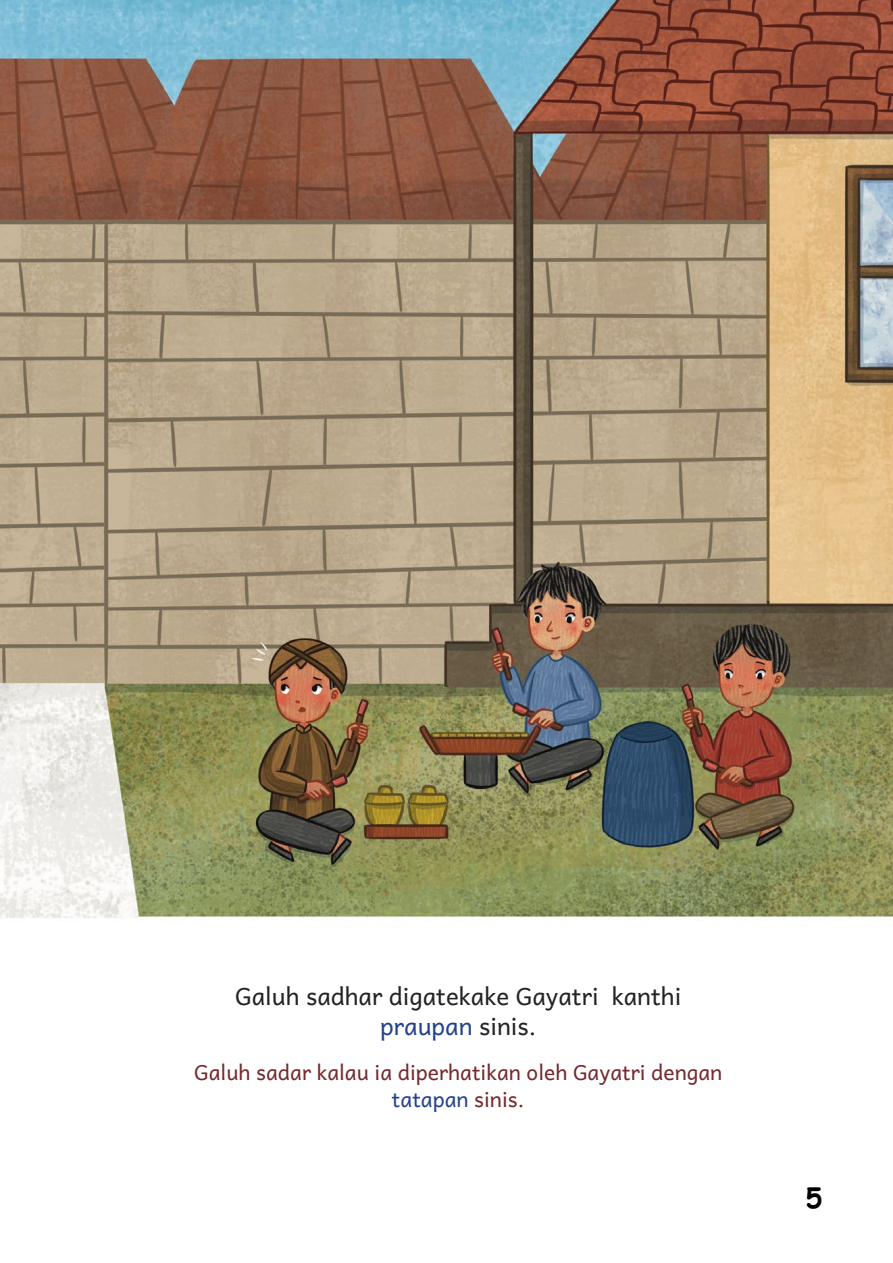
<style>
.page{position:relative;width:893px;height:1263px;background:#fff}
.page>*{position:absolute;margin:0;border:0;box-sizing:border-box;transform-origin:0 0}
.t1{font:700 27px "Comic Sans MS";color:#000}
.t2{font:24px/30px "Andika New Basic";color:#242322;text-align:center}
.t3{font:21px/27px "Andika New Basic";color:#742a2e;text-align:center}
.s1{color:#23428e}
</style>
<div class="page">
<img style="left:0;top:0;width:893px;height:918px">
<p class="t2" style="left:235px;top:977px;width:448px">Galuh sadhar digatekake Gayatri kanthi <span class="s1">praupan</span> sinis.</p>
<p class="t3" style="left:194px;top:1055px;width:530px">Galuh sadar kalau ia diperhatikan oleh Gayatri dengan <span class="s1">tatapan</span> sinis.</p>
<p class="t1" style="left:806px;top:1178px;width:18px">5</p>
</div>
